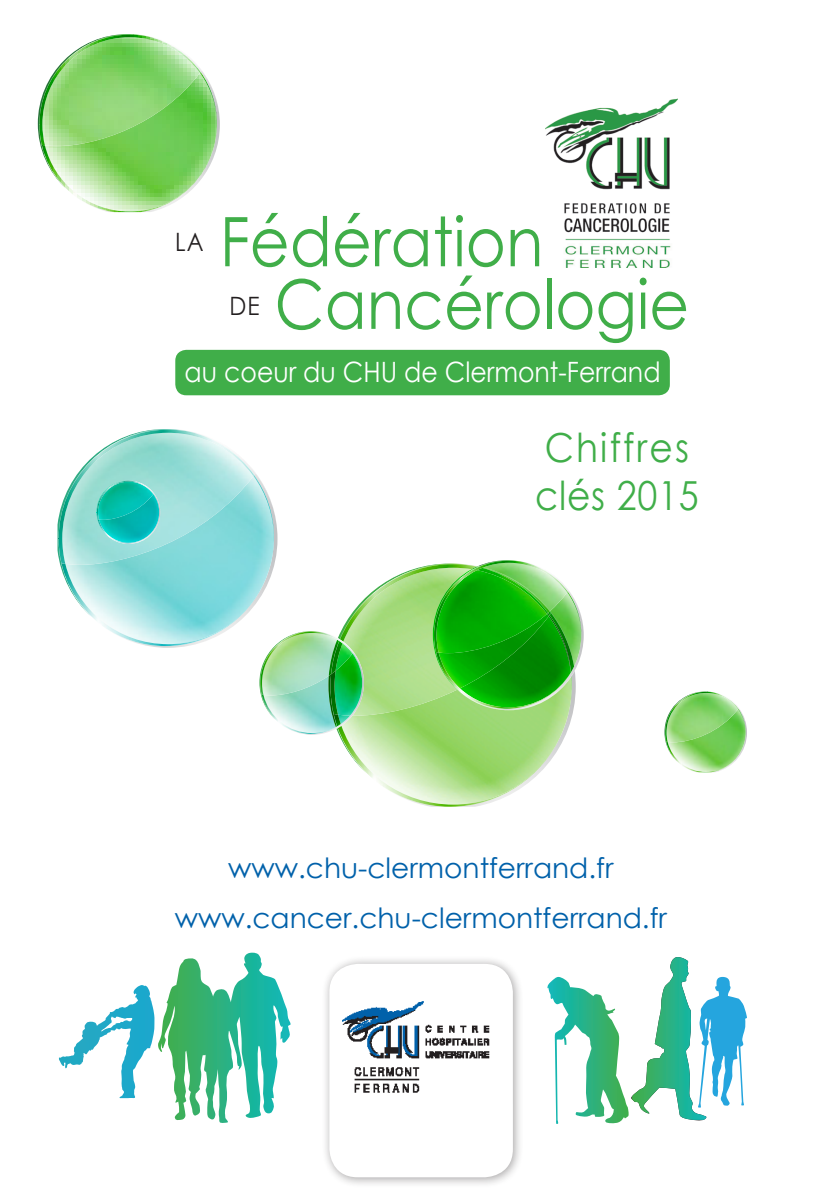
<style>
.page{position:relative;width:840px;height:1191px;background:#fff}
.page>*{position:absolute;margin:0;border:0;box-sizing:border-box;transform-origin:0 0}
.t1{font:68.4px "Century Gothic";color:#40ae49;scale:.9 1}
.t2{font:40px "Century Gothic";letter-spacing:.06em;color:#40ae49;scale:.9 1}
.t3{font:40px "Century Gothic";letter-spacing:.02em;color:#40ae49;scale:.9 1}
.t4{font:28px "Century Gothic";color:#0161aa}
.t5{font:28px "Century Gothic";color:#fff;scale:.9 1}
.t6{font:25.2px "Century Gothic";color:#231f20;scale:.9 1}
</style>
<div class="page">
<div style="left:320px;top:955px;width:203px;height:232px;background:#231f20;opacity:.4"></div>
<div style="left:329px;top:964px;width:183px;height:213px;background:#fff;border-radius:28px"></div>
<img style="left:342px;top:1001px;width:148px;height:92px">
<div style="left:175px;top:350px;width:494px;height:45px;background:#40ae49;border-radius:11px"></div>
<img style="left:545px;top:99px;width:131px;height:169px">
<svg style="left:57px;top:429px;width:526px;height:377px"></svg>
<img style="left:97px;top:494px;width:62px;height:49px">
<img style="left:97px;top:480px;width:38px;height:1px">
<img style="left:98px;top:519px;width:55px;height:1px">
<img style="left:97px;top:481px;width:56px;height:38px">
<svg style="left:699px;top:691px;width:47px;height:53px"></svg>
<img style="left:665px;top:709px;width:80px;height:63px">
<img style="left:664px;top:692px;width:73px;height:50px">
<svg style="left:38px;top:69px;width:182px;height:77px"></svg>
<img style="left:39px;top:72px;width:178px;height:140px">
<img style="left:39px;top:35px;width:161px;height:110px">
<svg style="left:59px;top:985px;width:81px;height:83px"></svg>
<svg style="left:158px;top:953px;width:92px;height:169px"></svg>
<svg style="left:547px;top:957px;width:199px;height:167px"></svg>
<p class="t6" style="left:175px;top:224px;width:33px">LA</p>
<p class="t1" style="left:220px;top:194px;width:361px">Fédération</p>
<p class="t6" style="left:229px;top:288px;width:35px">DE</p>
<p class="t1" style="left:274px;top:256px;width:462px">Cancérologie</p>
<p class="t5" style="left:184px;top:352px;width:530px">au coeur du CHU de Clermont-Ferrand</p>
<p class="t2" style="left:544px;top:419px;width:162px">Chiffres</p>
<p class="t3" style="left:535px;top:467px;width:183px">clés 2015</p>
<p class="t4" style="left:228px;top:848px;width:386px">www.chu-clermontferrand.fr</p>
<p class="t4" style="left:175px;top:898px;width:493px">www.cancer.chu-clermontferrand.fr</p>
</div>
